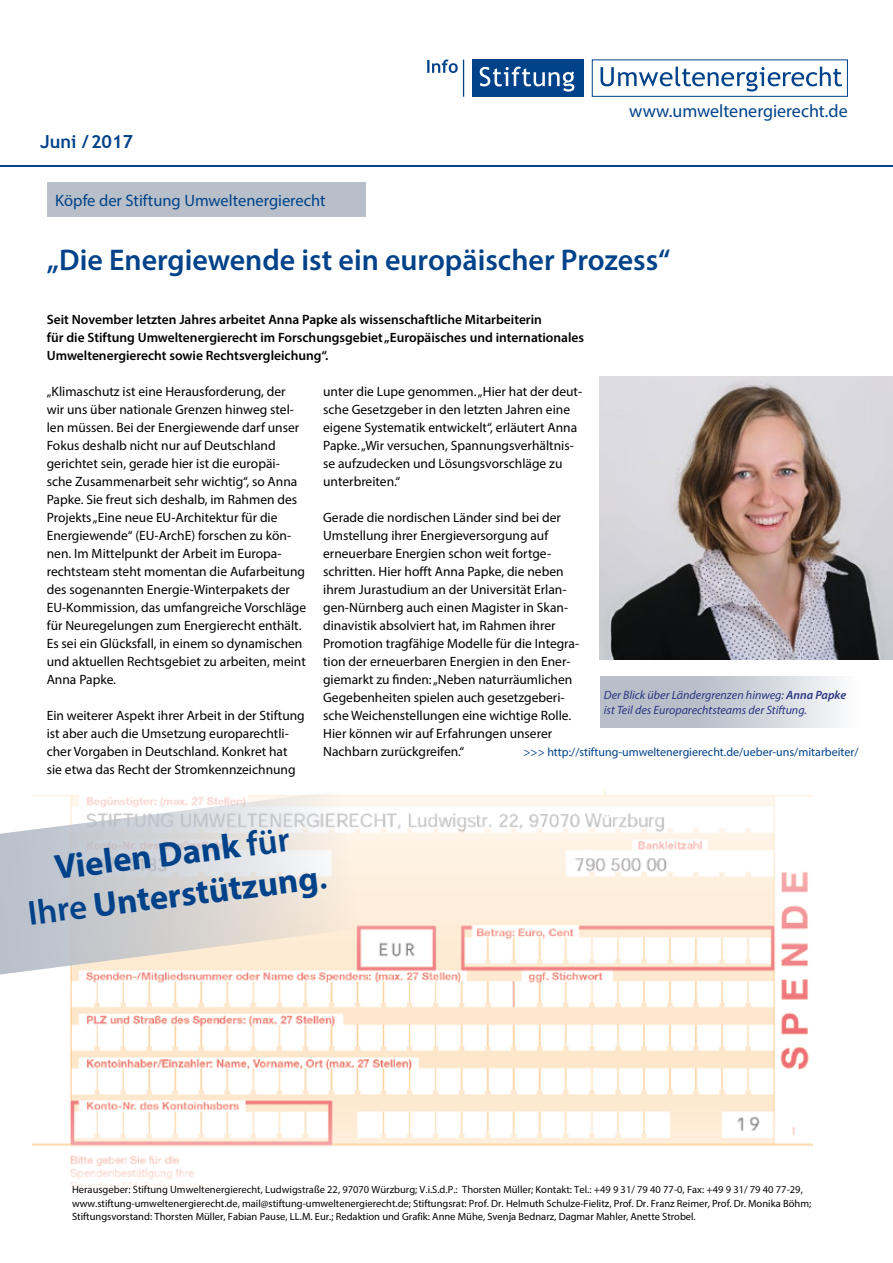
<style>
.page{position:relative;width:893px;height:1263px;background:#fff}
.page>*{position:absolute;margin:0;border:0;box-sizing:border-box;transform-origin:0 0}
.t1{font:700 34.8px/41.8px "Myriad Pro";color:#004289;text-align:center}
.t2{font:600 30px "Myriad Pro";color:#004289}
.t3{font:18px "Myriad Pro";color:#004289}
.t4{font:700 18px "Trebuchet MS";color:#004289}
.t5{font:16.5px "Myriad Pro";color:#004289}
.t6{font:13.5px/18px "Myriad Pro";color:#000}
.t7{font:600 13.5px/18px "Myriad Pro";color:#000}
.t8{font:italic 12px/15px "Myriad Pro";color:#283583}
.t9{font:12px "Myriad Pro";color:#004289}
.t10{font:10.5px/13.5px "Myriad Pro";color:#000}
.s1{font-weight:600}
</style>
<div class="page">
<hr style="left:0;top:165px;width:893px;height:2px;background:#004289">
<div style="left:472px;top:60px;width:111px;height:37px;background:#004289"></div>
<svg style="left:479px;top:67px;width:96px;height:25px"></svg>
<div style="left:592px;top:60px;width:256px;height:37px;border:1px solid #004289"></div>
<svg style="left:600px;top:67px;width:242px;height:25px"></svg>
<svg style="left:427px;top:60px;width:31px;height:13px"></svg>
<hr style="left:463px;top:60px;width:1px;height:37px;background:#004289">
<img style="left:600px;top:377px;width:293px;height:282px">
<div style="left:47px;top:183px;width:319px;height:34px;background:#b8bfc9"></div>
<svg style="left:600px;top:676px;width:238px;height:51px;fill:#c0c6cf"></svg>
<img style="left:33px;top:790px;width:779px;height:398px">
<svg style="left:0;top:790px;width:358px;height:185px"></svg>
<h3 class="t4" style="left:40px;top:130px;width:95px">Juni /2017</h3>
<p class="t5" style="left:55px;top:190px;width:272px">Köpfe der Stiftung Umweltenergierecht</p>
<h3 class="t3" style="left:629px;top:100px;width:220px">www.umweltenergierecht.de</h3>
<h2 class="t2" style="left:47px;top:241px;width:625px">„Die Energiewende ist ein europäischer Prozess“</h2>
<p class="t7" style="left:47px;top:310px;width:539px">Seit November letzten Jahres arbeitet Anna Papke als wissenschaftliche Mitarbeiterin<br>für die Stiftung Umweltenergierecht im Forschungsgebiet „Europäisches und internationales<br>Umweltenergierecht sowie Rechtsvergleichung“.</p>
<p class="t6" style="left:47px;top:382px;width:261px">„Klimaschutz ist eine Herausforderung, der wir uns über nationale Grenzen hinweg stel&shy;len müssen. Bei der Energiewende darf unser Fokus deshalb nicht nur auf Deutschland gerichtet sein, gerade hier ist die europäi&shy;sche Zusammenarbeit sehr wichtig“, so Anna Papke. Sie freut sich deshalb, im Rahmen des Projekts „Eine neue EU-Architektur für die Energiewende“ (EU-ArchE) forschen zu kön&shy;nen. Im Mittelpunkt der Arbeit im Europa&shy;rechtsteam steht momentan die Aufarbeitung des sogenannten Energie-Winterpakets der EU-Kommission, das umfangreiche Vorschläge für Neuregelungen zum Energierecht enthält.<br>Es sei ein Glücksfall, in einem so dynamischen und aktuellen Rechtsgebiet zu arbeiten, meint Anna Papke.</p>
<p class="t6" style="left:47px;top:706px;width:260px">Ein weiterer Aspekt ihrer Arbeit in der Stiftung ist aber auch die Umsetzung europarechtli&shy;cher Vorgaben in Deutschland. Konkret hat sie etwa das Recht der Stromkennzeichnung</p>
<p class="t6" style="left:323px;top:382px;width:260px">unter die Lupe genommen. „Hier hat der deut&shy;sche Gesetzgeber in den letzten Jahren eine eigene Systematik entwickelt“, erläutert Anna Papke. „Wir versuchen, Spannungsverhältnis&shy;se aufzudecken und Lösungsvorschläge zu unterbreiten.“</p>
<p class="t6" style="left:323px;top:508px;width:258px">Gerade die nordischen Länder sind bei der Umstellung ihrer Energieversorgung auf erneuerbare Energien schon weit fortge&shy;schritten. Hier hofft Anna Papke, die neben ihrem Jurastudium an der Universität Erlan&shy;gen-Nürnberg auch einen Magister in Skan&shy;dinavistik absolviert hat, im Rahmen ihrer Promotion tragfähige Modelle für die Integra&shy;tion der erneuerbaren Energien in den Ener&shy;giemarkt zu finden: „Neben naturräumlichen Gegebenheiten spielen auch gesetzgeberi&shy;sche Weichenstellungen eine wichtige Rolle.<br>Hier können wir auf Erfahrungen unserer Nachbarn zurückgreifen.“</p>
<p class="t8" style="left:604px;top:687px;width:244px">Der Blick über Ländergrenzen hinweg: <span class="s1">Anna Papke </span>ist Teil des Europarechtsteams der Stiftung.</p>
<p class="t9" style="left:523px;top:745px;width:337px">&gt;&gt;&gt; http://stiftung-umweltenergierecht.de/ueber-uns/mitarbeiter/</p>
<h1 class="t1" style="left:20px;top:850px;width:302px;rotate:-7deg">Vielen Dank <span class="s1">für<br>Ihre</span> Unterstützung<span class="s1">.</span></h1>
<p class="t10" style="left:72px;top:1183px;width:741px">Herausgeber: Stiftung Umweltenergierecht, Ludwigstraße 22, 97070 Würzburg; V.i.S.d.P.: Thorsten Müller; Kontakt: Tel.: +49 9 31/ 79 40 77-0, Fax: +49 9 31/ 79 40 77-29, www.stiftung-umweltenergierecht.de, mail@stiftung-umweltenergierecht.de; Stiftungsrat: Prof. Dr. Helmuth Schulze-Fielitz, Prof. Dr. Franz Reimer, Prof. Dr. Monika Böhm;<br>Stiftungsvorstand: Thorsten Müller, Fabian Pause, LL.M. Eur.; Redaktion und Grafik: Anne Mühe, Svenja Bednarz, Dagmar Mahler, Anette Strobel.</p>
</div>
